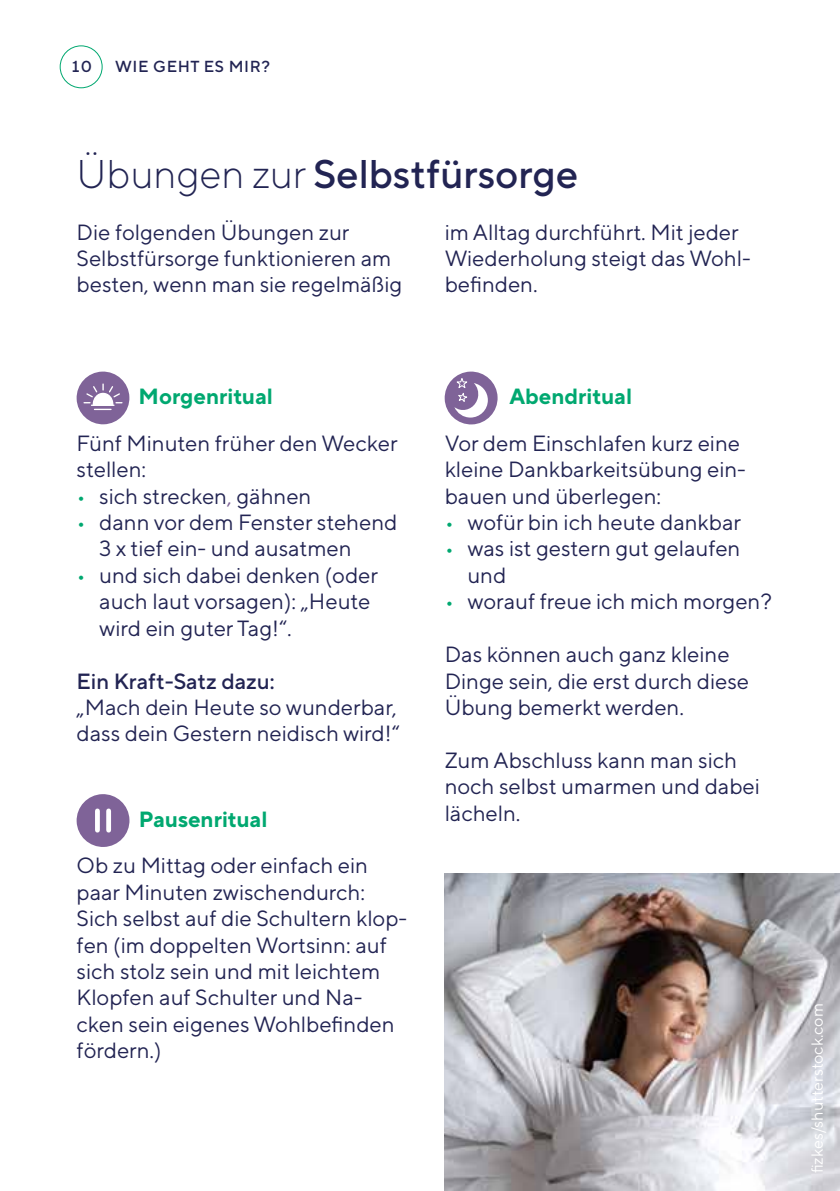
<style>
.page{position:relative;width:840px;height:1191px;background:#fff}
.page>*{position:absolute;margin:0;border:0;box-sizing:border-box;transform-origin:0 0}
.t1{font:500 40px "TT Norms Pro";color:#222453}
.t2{font:22px/26.4px "TT Norms Pro";color:#222453}
.t3{font:700 22px "TT Norms Pro";color:#00a870}
.t4{font:500 22px "TT Norms Pro";color:#222453}
.t5{font:16px "TT Norms Pro";color:#fff}
.t6{font:500 16px "TT Norms Pro";letter-spacing:.04em;color:#222453}
.s1{font-weight:300}
.s2{color:#00a870}
.s3{color:#7f6398}
</style>
<div class="page">
<div style="left:60px;top:45px;width:43px;height:43px;border:1px solid #00a870;border-radius:50%"></div>
<svg style="left:444px;top:371px;width:54px;height:54px"></svg>
<svg style="left:454px;top:377px;width:33px;height:40px"></svg>
<div style="left:76px;top:371px;width:54px;height:54px;background:#7f6398;border-radius:50%"></div>
<svg style="left:84px;top:384px;width:38px;height:26px"></svg>
<div style="left:76px;top:793px;width:54px;height:54px;background:#7f6398;border-radius:50%"></div>
<div style="left:95px;top:811px;width:5px;height:19px;background:#fff"></div>
<div style="left:106px;top:811px;width:5px;height:19px;background:#fff"></div>
<img style="left:444px;top:873px;width:395px;height:318px">
<p class="t6" style="left:71px;top:56px;width:22px">10</p>
<p class="t6" style="left:115px;top:56px;width:156px">WIE GEHT ES MIR?</p>
<h1 class="t1" style="left:77px;top:148px;width:502px"><span class="s1">Übungen zur</span> Selbstfürsorge</h1>
<p class="t2" style="left:77px;top:218px;width:327px">Die folgenden Übungen zur<br>Selbstfürsorge funktionieren am besten, wenn man sie regelmäßig</p>
<p class="t2" style="left:444px;top:218px;width:307px">im Alltag durchführt. Mit jeder<br>Wiederholung steigt das Wohl&shy;befinden.</p>
<p class="t3" style="left:138px;top:382px;width:136px">Morgenritual</p>
<p class="t2" style="left:77px;top:429px;width:322px">Fünf Minuten früher den Wecker stellen:</p>
<p class="t2" style="left:77px;top:482px;width:236px"><span class="s2">•</span> sich strecken<span class="s3">,</span> gähnen</p>
<p class="t2" style="left:99px;top:508px;width:299px;text-indent:-23px"><span class="s2">•</span> dann vor dem Fenster stehend<br>3 x tief ein- und ausatmen</p>
<p class="t2" style="left:99px;top:561px;width:280px;text-indent:-23px"><span class="s2">•</span> und sich dabei denken (oder auch laut vorsagen): „Heute wird ein guter Tag!“.</p>
<p class="t4" style="left:77px;top:666px;width:199px">Ein Kraft-Satz dazu:</p>
<p class="t2" style="left:77px;top:693px;width:324px">„Mach dein Heute so wunderbar, dass dein Gestern neidisch wird!“</p>
<p class="t3" style="left:139px;top:804px;width:130px">Pausenritual</p>
<p class="t2" style="left:77px;top:851px;width:332px">Ob zu Mittag oder einfach ein paar Minuten zwischendurch:<br>Sich selbst auf die Schultern klop&shy;fen (im doppelten Wortsinn: auf sich stolz sein und mit leichtem<br>Klopfen auf Schulter und Na&shy;cken sein eigenes Wohlbefinden fördern.)</p>
<p class="t3" style="left:509px;top:382px;width:124px">Abendritual</p>
<p class="t2" style="left:444px;top:429px;width:302px">Vor dem Einschlafen kurz eine kleine Dankbarkeitsübung ein&shy;bauen und überlegen:</p>
<p class="t2" style="left:444px;top:508px;width:298px"><span class="s2">•</span> wofür bin ich heute dankbar</p>
<p class="t2" style="left:467px;top:535px;width:274px;text-indent:-23px"><span class="s2">•</span> was ist gestern gut gelaufen und</p>
<p class="t2" style="left:444px;top:587px;width:328px"><span class="s2">•</span> worauf freue ich mich morgen?</p>
<p class="t2" style="left:444px;top:640px;width:306px">Das können auch ganz kleine<br>Dinge sein, die erst durch diese<br>Übung bemerkt werden.</p>
<p class="t2" style="left:444px;top:746px;width:316px">Zum Abschluss kann man sich noch selbst umarmen und dabei lächeln.</p>
<p class="t5" style="left:806px;top:1173px;width:171px;rotate:-90deg">fizkes/shutterstock.com</p>
</div>
